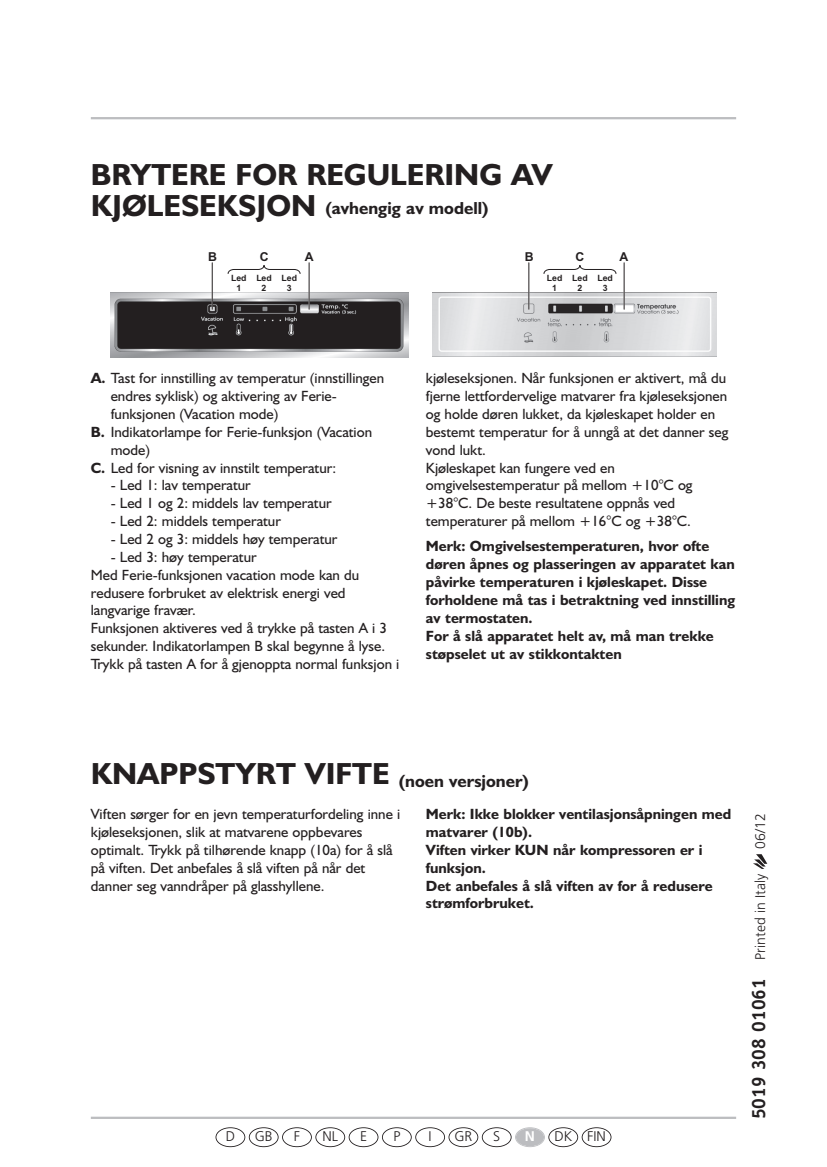
<style>
.page{position:relative;width:827px;height:1167px;background:#fff}
.page>*{position:absolute;margin:0;border:0;box-sizing:border-box;transform-origin:0 0}
.t1{font:700 30.62px "Humanist 521 BT";color:#231f20}
.t2{font:700 17.5px "Humanist 521 BT";color:#231f20}
.t3{font:14.88px/17.8px "Humanist 521 BT";color:#231f20}
.t4{font:700 14.88px/17.8px "Humanist 521 BT";color:#231f20}
.t5{font:300 14px "Frutiger";color:#231f20}
.t6{font:700 14px "Frutiger";color:#fff}
.t7{font:700 12.25px "Arial";color:#231f20}
.t8{font:700 8.75px/9.8px "Arial";color:#231f20}
.s1{font-size:30.62px}
.s2{font-weight:700}
.s3{font-size:17.5px}
.s4{font-family:"Officina Sans";font-weight:700;font-size:19.25px}
</style>
<div class="page">
<hr style="left:91px;top:1116px;width:645px;height:3px;background:#bcbdc0">
<div style="left:581px;top:1127px;width:30px;height:20px;border:2px solid #231f20;border-radius:50%"></div>
<div style="left:548px;top:1127px;width:30px;height:20px;border:2px solid #231f20;border-radius:50%"></div>
<div style="left:516px;top:1128px;width:28px;height:18px;background:#bcbdc0;border-radius:50%"></div>
<div style="left:515px;top:1127px;width:30px;height:20px;border:2px solid #bcbdc0;border-radius:50%"></div>
<div style="left:482px;top:1127px;width:29px;height:20px;border:2px solid #231f20;border-radius:50%"></div>
<div style="left:448px;top:1127px;width:30px;height:20px;border:2px solid #231f20;border-radius:50%"></div>
<div style="left:415px;top:1127px;width:30px;height:20px;border:2px solid #231f20;border-radius:50%"></div>
<div style="left:382px;top:1127px;width:29px;height:20px;border:2px solid #231f20;border-radius:50%"></div>
<div style="left:348px;top:1127px;width:30px;height:20px;border:2px solid #231f20;border-radius:50%"></div>
<div style="left:315px;top:1127px;width:30px;height:20px;border:2px solid #231f20;border-radius:50%"></div>
<div style="left:282px;top:1127px;width:30px;height:20px;border:2px solid #231f20;border-radius:50%"></div>
<div style="left:249px;top:1127px;width:29px;height:20px;border:2px solid #231f20;border-radius:50%"></div>
<div style="left:215px;top:1127px;width:30px;height:20px;border:2px solid #231f20;border-radius:50%"></div>
<hr style="left:91px;top:117px;width:645px;height:2px;background:#bcbdc0">
<svg style="left:753px;top:854px;width:14px;height:15px"></svg>
<img style="left:432px;top:293px;width:284px;height:64px">
<img style="left:110px;top:293px;width:298px;height:65px">
<hr style="left:308px;top:263px;width:1px;height:46px;background:#fff">
<hr style="left:212px;top:263px;width:1px;height:46px;background:#231f20">
<hr style="left:309px;top:263px;width:1px;height:46px;background:#231f20">
<svg style="left:227px;top:265px;width:74px;height:9px"></svg>
<hr style="left:528px;top:263px;width:1px;height:46px;background:#231f20">
<hr style="left:623px;top:263px;width:1px;height:46px;background:#231f20">
<svg style="left:543px;top:265px;width:74px;height:9px"></svg>
<h1 class="t1" style="left:91px;top:164px;width:463px">BRYTERE FOR REGULERING AV</h1>
<p class="t2" style="left:91px;top:202px;width:399px"><span class="s1">KJØLESEKSJON</span> (avhengig av modell)</p>
<p class="t7" style="left:208px;top:250px;width:10px">B</p>
<p class="t7" style="left:260px;top:250px;width:10px">C</p>
<p class="t7" style="left:305px;top:250px;width:10px">A</p>
<p class="t7" style="left:525px;top:250px;width:10px">B</p>
<p class="t7" style="left:575px;top:250px;width:10px">C</p>
<p class="t7" style="left:619px;top:250px;width:10px">A</p>
<p class="t8" style="left:552px;top:273px;width:62px;text-indent:-5px">Led Led Led<br>1</p>
<p class="t8" style="left:236px;top:273px;width:62px;text-indent:-5px">Led Led Led<br>1</p>
<p class="t8" style="left:261px;top:283px;width:6px">2</p>
<p class="t8" style="left:287px;top:283px;width:6px">3</p>
<p class="t8" style="left:577px;top:283px;width:6px">2</p>
<p class="t8" style="left:602px;top:283px;width:6px">3</p>
<p class="t3" style="left:91px;top:371px;width:295px"><span class="s2">A.</span> Tast for innstilling av temperatur (innstillingen</p>
<p class="t3" style="left:111px;top:389px;width:228px">endres syklisk) og aktivering av Ferie-</p>
<p class="t3" style="left:111px;top:407px;width:169px">funksjonen (Vacation mode)</p>
<p class="t3" style="left:91px;top:424px;width:283px"><span class="s2">B.</span> Indikatorlampe for Ferie-funksjon (Vacation</p>
<p class="t3" style="left:111px;top:442px;width:41px">mode)</p>
<p class="t3" style="left:91px;top:460px;width:247px"><span class="s2">C.</span> Led for visning av innstilt temperatur:</p>
<p class="t3" style="left:111px;top:478px;width:142px">- Led 1: lav temperatur</p>
<p class="t3" style="left:111px;top:496px;width:222px">- Led 1 og 2: middels lav temperatur</p>
<p class="t3" style="left:111px;top:514px;width:172px">- Led 2: middels temperatur</p>
<p class="t3" style="left:111px;top:532px;width:228px">- Led 2 og 3: middels høy temperatur</p>
<p class="t3" style="left:91px;top:549px;width:310px;text-indent:20px">- Led 3: høy temperatur<br>Med Ferie-funksjonen vacation mode kan du redusere forbruket av elektrisk energi ved langvarige fravær.<br>Funksjonen aktiveres ved å trykke på tasten A i 3 sekunder. Indikatorlampen B skal begynne å lyse.<br>Trykk på tasten A for å gjenoppta normal funksjon i</p>
<p class="t3" style="left:426px;top:371px;width:304px">kjøleseksjonen. Når funksjonen er aktivert, må du fjerne lettfordervelige matvarer fra kjøleseksjonen og holde døren lukket, da kjøleskapet holder en bestemt temperatur for å unngå at det danner seg vond lukt.<br>Kjøleskapet kan fungere ved en omgivelsestemperatur på mellom +10°C og +38°C. De beste resultatene oppnås ved temperaturer på mellom +16°C og +38°C.</p>
<p class="t4" style="left:426px;top:539px;width:311px">Merk: Omgivelsestemperaturen, hvor ofte døren åpnes og plasseringen av apparatet kan påvirke temperaturen i kjøleskapet. Disse forholdene må tas i betraktning ved innstilling av termostaten.<br>For å slå apparatet helt av, må man trekke støpselet ut av stikkontakten</p>
<h1 class="t1" style="left:91px;top:763px;width:439px">KNAPPSTYRT VIFTE <span class="s3">(noen versjoner)</span></h1>
<p class="t3" style="left:91px;top:807px;width:311px">Viften sørger for en jevn temperaturfordeling inne i kjøleseksjonen, slik at matvarene oppbevares optimalt. Trykk på tilhørende knapp (10a) for å slå på viften. Det anbefales å slå viften på når det danner seg vanndråper på glasshyllene.</p>
<p class="t4" style="left:426px;top:807px;width:307px">Merk: Ikke blokker ventilasjonsåpningen med matvarer (10b).<br>Viften virker KUN når kompressoren er i funksjon.<br>Det anbefales å slå viften av for å redusere strømforbruket.</p>
<p class="t5" style="left:226px;top:1131px;width:11px">D</p>
<p class="t5" style="left:255px;top:1131px;width:19px">GB</p>
<p class="t5" style="left:294px;top:1131px;width:8px">F</p>
<p class="t5" style="left:322px;top:1131px;width:17px">NL</p>
<p class="t5" style="left:360px;top:1131px;width:8px">E</p>
<p class="t5" style="left:393px;top:1131px;width:8px">P</p>
<p class="t5" style="left:428px;top:1131px;width:5px">I</p>
<p class="t5" style="left:454px;top:1131px;width:19px">GR</p>
<p class="t5" style="left:493px;top:1131px;width:8px">S</p>
<p class="t6" style="left:525px;top:1131px;width:12px">N</p>
<p class="t5" style="left:554px;top:1131px;width:53px">DK FIN</p>
<p class="t5" style="left:754px;top:848px;width:37px;rotate:-90deg">06/12</p>
<p class="t5" style="left:754px;top:1119px;width:247px;rotate:-90deg"><span class="s4">5019 308 01061</span> Printed in Italy</p>
</div>
